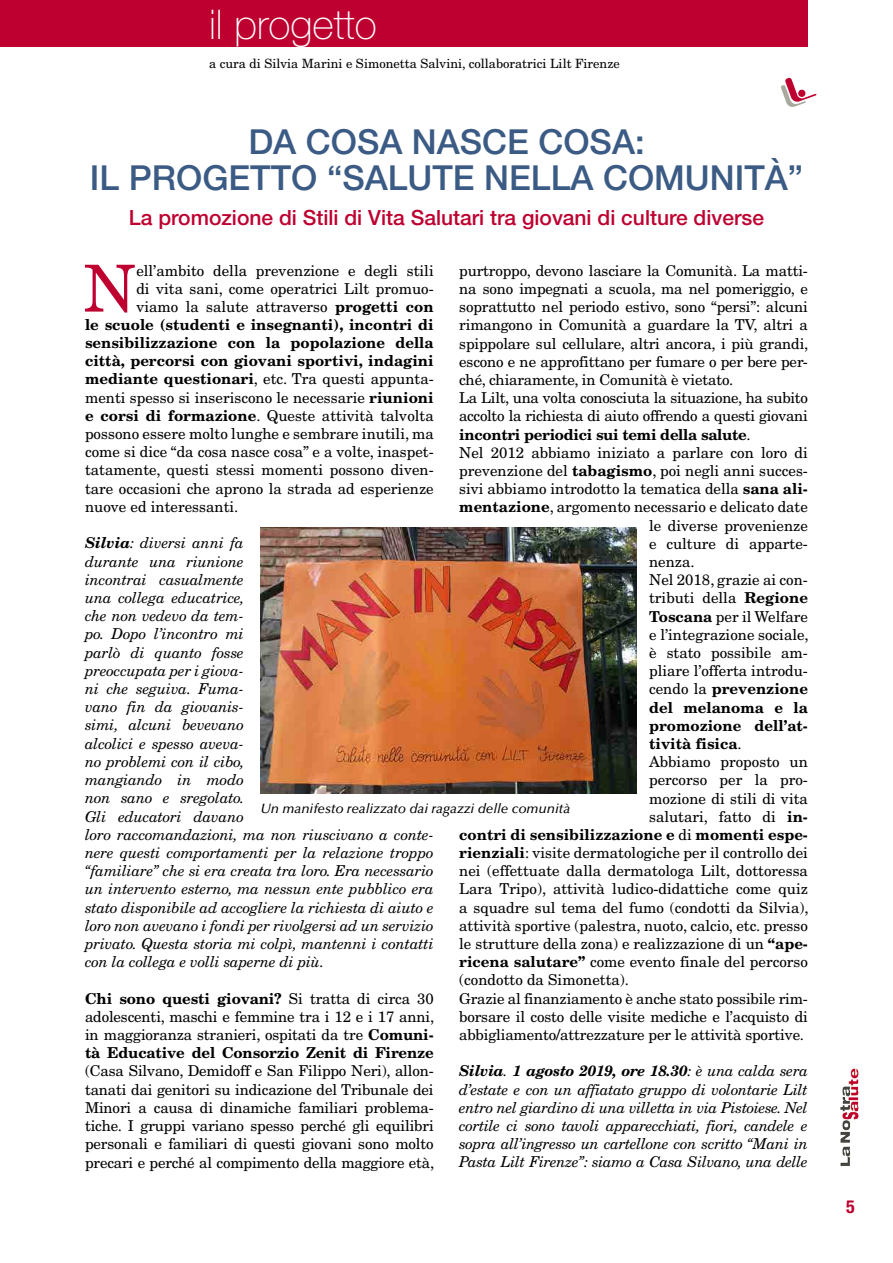
<style>
.page{position:relative;width:893px;height:1263px;background:#fff}
.page>*{position:absolute;margin:0;border:0;box-sizing:border-box;transform-origin:0 0}
.t1{font:64.8px "New Century Schlbk";color:#be0030}
.t2{font:100 40.95px "Helvetica Neue";color:#fff}
.t3{font:500 34.5px/36px "Helvetica Neue";color:#3b5b85;text-align:center}
.t4{font:500 21px "Helvetica Neue";color:#be0030}
.t5{font:700 condensed 18px "Helvetica Neue";color:#be0030}
.t6{font:15px/18.1px "New Century Schlbk";color:#000;text-align:justify}
.t7{font:italic 15px/18.1px "New Century Schlbk";letter-spacing:-.01em;color:#000}
.t8{font:700 15px "New Century Schlbk";color:#000}
.t9{font:15px "New Century Schlbk";letter-spacing:-.02em;color:#000}
.t10{font:700 15px "New Century Schlbk";letter-spacing:-.02em;color:#000}
.t11{font:italic 500 13.5px "Optima";color:#000}
.t12{font:12.75px "New Century Schlbk";color:#000}
.s1{font-weight:400}
.s2{font-weight:700}
</style>
<div class="page">
<img style="left:842px;top:1068px;width:16px;height:28px">
<div style="left:0;top:0;width:808px;height:47px;background:#be0030"></div>
<svg style="left:781px;top:78px;width:36px;height:29px"></svg>
<img style="left:261px;top:527px;width:375px;height:266px">
<h2 class="t2" style="left:209px;top:1px;width:169px">il progetto</h2>
<p class="t12" style="left:209px;top:56px;width:412px">a cura di Silvia Marini e Simonetta Salvini, collaboratrici Lilt Firenze</p>
<h3 class="t3" style="left:90px;top:124px;width:715px">DA COSA NASCE COSA:<br>IL PROGETTO “SALUTE NELLA COMUNITÀ”</h3>
<h3 class="t4" style="left:129px;top:205px;width:637px">La promozione di Stili di Vita Salutari tra giovani di culture diverse</h3>
<h1 class="t1" style="left:83px;top:249px;width:54px">N</h1>
<p class="t6" style="left:136px;top:261px;width:299px">ell’ambito della prevenzione e degli stili</p>
<p class="t6" style="left:459px;top:261px;width:350px">purtroppo, devono lasciare la Comunità. La matti-</p>
<p class="t6" style="left:459px;top:280px;width:350px">na sono impegnati a scuola, ma nel pomeriggio, e</p>
<p class="t6" style="left:459px;top:298px;width:350px">soprattutto nel periodo estivo, sono “persi”: alcuni</p>
<p class="t6" style="left:459px;top:316px;width:350px">rimangono in Comunità a guardare la TV, altri a</p>
<p class="t6" style="left:459px;top:334px;width:351px">spippolare sul cellulare, altri ancora, i più grandi,</p>
<p class="t6" style="left:459px;top:352px;width:350px">escono e ne approfittano per fumare o per bere per-</p>
<p class="t6" style="left:459px;top:370px;width:276px">ché, chiaramente, in Comunità è vietato.</p>
<p class="t9" style="left:459px;top:389px;width:350px">La Lilt, una volta conosciuta la situazione, ha subito</p>
<p class="t9" style="left:459px;top:407px;width:350px">accolto la richiesta di aiuto offrendo a questi giovani</p>
<p class="t10" style="left:459px;top:425px;width:293px">incontri periodici sui temi della salute<span class="s1">.</span></p>
<p class="t6" style="left:459px;top:443px;width:350px">Nel 2012 abbiamo iniziato a parlare con loro di</p>
<p class="t6" style="left:459px;top:461px;width:350px">prevenzione del <span class="s2">tabagismo</span>, poi negli anni succes-</p>
<p class="t6" style="left:459px;top:480px;width:350px">sivi abbiamo introdotto la tematica della <span class="s2">sana ali-</span></p>
<p class="t6" style="left:459px;top:498px;width:350px"><span class="s2">mentazione</span>, argomento necessario e delicato date</p>
<p class="t6" style="left:649px;top:516px;width:160px">le diverse provenienze</p>
<p class="t6" style="left:649px;top:534px;width:160px">e culture di apparte-</p>
<p class="t6" style="left:649px;top:552px;width:47px">nenza.</p>
<p class="t6" style="left:649px;top:571px;width:160px">Nel 2018, grazie ai con-</p>
<p class="t6" style="left:649px;top:589px;width:160px">tributi della <span class="s2">Regione</span></p>
<p class="t6" style="left:649px;top:607px;width:160px"><span class="s2">Toscana</span> per il Welfare</p>
<p class="t6" style="left:649px;top:625px;width:161px">e l’integrazione sociale,</p>
<p class="t6" style="left:649px;top:643px;width:160px">è stato possibile am-</p>
<p class="t6" style="left:649px;top:662px;width:160px">pliare l’offerta introdu-</p>
<p class="t8" style="left:649px;top:679px;width:160px"><span class="s1">cendo la</span> prevenzione</p>
<p class="t8" style="left:649px;top:698px;width:160px">del melanoma e la</p>
<p class="t8" style="left:649px;top:716px;width:160px">promozione dell’at-</p>
<p class="t8" style="left:649px;top:734px;width:94px">tività fisica<span class="s1">.</span></p>
<p class="t6" style="left:649px;top:753px;width:160px">Abbiamo proposto un</p>
<p class="t6" style="left:649px;top:771px;width:160px">percorso per la pro-</p>
<p class="t6" style="left:649px;top:789px;width:160px">mozione di stili di vita</p>
<p class="t6" style="left:649px;top:807px;width:160px">salutari, fatto di <span class="s2">in-</span></p>
<p class="t8" style="left:459px;top:825px;width:350px">contri di sensibilizzazione e <span class="s1">di</span> momenti espe-</p>
<p class="t6" style="left:459px;top:844px;width:350px"><span class="s2">rienziali</span>: visite dermatologiche per il controllo dei</p>
<p class="t6" style="left:459px;top:862px;width:350px">nei (effettuate dalla dermatologa Lilt, dottoressa</p>
<p class="t6" style="left:459px;top:880px;width:350px">Lara Tripo), attività ludico-didattiche come quiz</p>
<p class="t6" style="left:459px;top:898px;width:351px">a squadre sul tema del fumo (condotti da Silvia),</p>
<p class="t6" style="left:459px;top:916px;width:350px">attività sportive (palestra, nuoto, calcio, etc. presso</p>
<p class="t6" style="left:459px;top:935px;width:350px">le strutture della zona) e realizzazione di un <span class="s2">“ape-</span></p>
<p class="t6" style="left:459px;top:953px;width:350px"><span class="s2">ricena salutare”</span> come evento finale del percorso</p>
<p class="t6" style="left:459px;top:971px;width:171px">(condotto da Simonetta).</p>
<p class="t6" style="left:459px;top:989px;width:350px">Grazie al finanziamento è anche stato possibile rim-</p>
<p class="t6" style="left:459px;top:1007px;width:350px">borsare il costo delle visite mediche e l’acquisto di</p>
<p class="t6" style="left:459px;top:1025px;width:346px">abbigliamento/attrezzature per le attività sportive.</p>
<p class="t7" style="left:459px;top:1062px;width:350px;text-align:justify"><span class="s2">Silvia</span>. <span class="s2">1 agosto 2019, ore 18.30</span>: è una calda sera d’estate e con un affiatato gruppo di volontarie Lilt entro nel giardino di una villetta in via Pistoiese. Nel cortile ci sono tavoli apparecchiati, fiori, candele e sopra all’ingresso un cartellone con scritto “Mani in Pasta Lilt Firenze”: siamo a Casa Silvano, una delle</p>
<p class="t6" style="left:136px;top:279px;width:299px">di vita sani, come operatrici Lilt promuo-</p>
<p class="t6" style="left:136px;top:297px;width:299px">viamo la salute attraverso <span class="s2">progetti con</span></p>
<p class="t8" style="left:85px;top:315px;width:350px">le scuole (studenti e insegnanti), incontri di</p>
<p class="t8" style="left:85px;top:333px;width:350px">sensibilizzazione con la popolazione della</p>
<p class="t8" style="left:85px;top:351px;width:350px">città, percorsi con giovani sportivi, indagini</p>
<p class="t6" style="left:85px;top:370px;width:350px"><span class="s2">mediante questionari</span>, etc. Tra questi appunta-</p>
<p class="t6" style="left:85px;top:388px;width:350px">menti spesso si inseriscono le necessarie <span class="s2">riunioni</span></p>
<p class="t6" style="left:85px;top:406px;width:350px"><span class="s2">e corsi di formazione</span>. Queste attività talvolta</p>
<p class="t6" style="left:85px;top:425px;width:350px">possono essere molto lunghe e sembrare inutili, ma</p>
<p class="t6" style="left:85px;top:443px;width:350px">come si dice “da cosa nasce cosa” e a volte, inaspet-</p>
<p class="t6" style="left:85px;top:461px;width:350px">tatamente, questi stessi momenti possono diven-</p>
<p class="t6" style="left:85px;top:479px;width:350px">tare occasioni che aprono la strada ad esperienze</p>
<p class="t6" style="left:85px;top:497px;width:155px">nuove ed interessanti.</p>
<p class="t7" style="left:85px;top:534px;width:350px"><span class="s2">Silvia</span>: diversi anni fa<br>durante una riunione<br>incontrai casualmente<br>una collega educatrice,<br>che non vedevo da tem-<br>po. Dopo l’incontro mi<br>parlò di quanto fosse<br>preoccupata per i giova-<br>ni che seguiva. Fuma-<br>vano fin da giovanis-<br>simi, alcuni bevevano<br>alcolici e spesso aveva-<br>no problemi con il cibo,<br>mangiando in modo<br>non sano e sregolato.<br>Gli educatori davano<br>loro raccomandazioni, ma non riuscivano a conte&shy;nere questi comportamenti per la relazione troppo “familiare” che si era creata tra loro. Era necessario un intervento esterno, ma nessun ente pubblico era stato disponibile ad accogliere la richiesta di aiuto e loro non avevano i fondi per rivolgersi ad un servizio privato. Questa storia mi colpì, mantenni i contatti con la collega e volli saperne di più.</p>
<p class="t6" style="left:85px;top:989px;width:351px"><span class="s2">Chi sono questi giovani?</span> Si tratta di circa 30 adolescenti, maschi e femmine tra i 12 e i 17 anni, in maggioranza stranieri, ospitati da tre <span class="s2">Comuni&shy;tà Educative del Consorzio Zenit di Firenze</span></p>
<p class="t6" style="left:85px;top:1062px;width:351px">(Casa Silvano, Demidoff e San Filippo Neri), allon&shy;tanati dai genitori su indicazione del Tribunale dei Minori a causa di dinamiche familiari problema&shy;tiche. I gruppi variano spesso perché gli equilibri personali e familiari di questi giovani sono molto precari e perché al compimento della maggiore età,</p>
<p class="t11" style="left:260px;top:800px;width:311px">Un manifesto realizzato dai ragazzi delle comunità</p>
<p class="t5" style="left:846px;top:1195px;width:10px">5</p>
</div>
